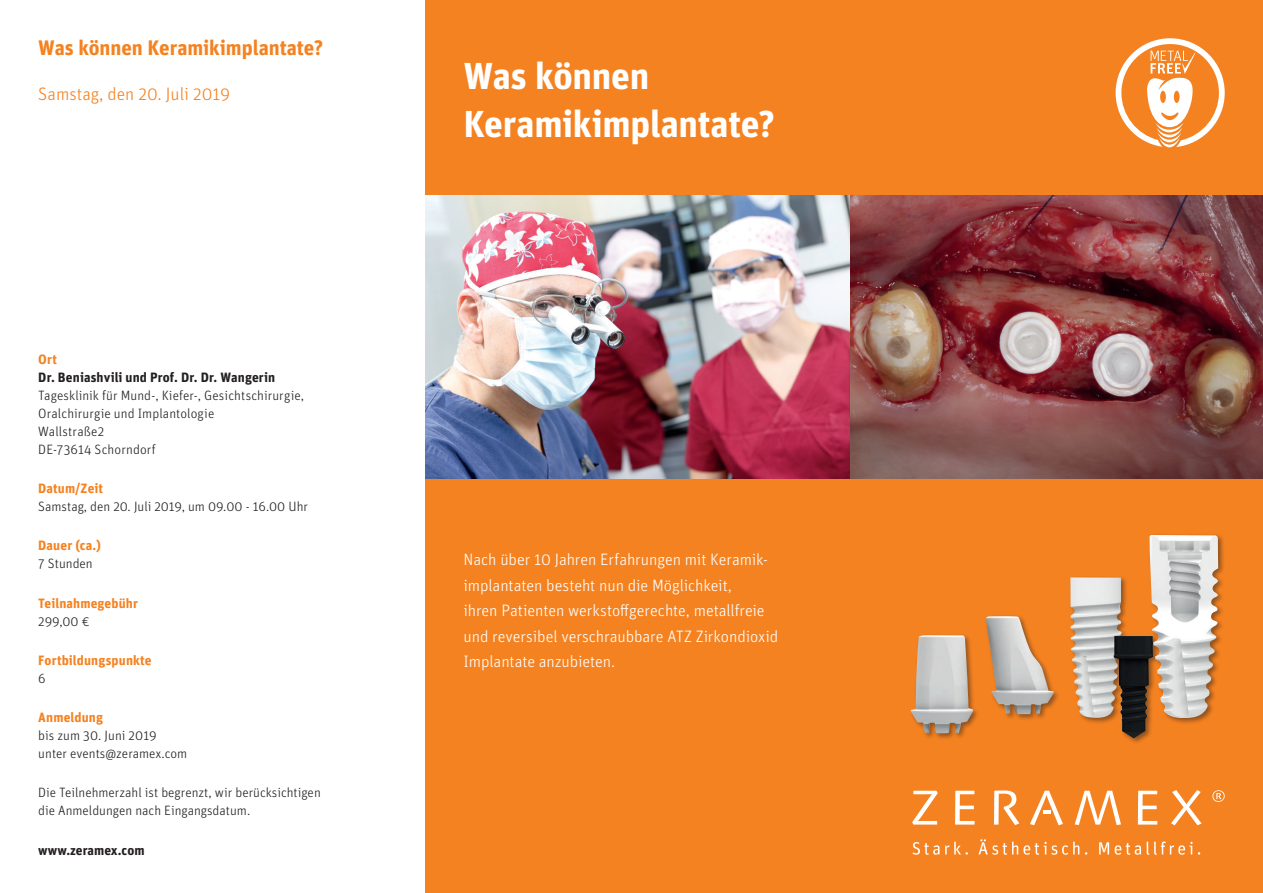
<style>
.page{position:relative;width:1263px;height:893px;background:#fff}
.page>*{position:absolute;margin:0;border:0;box-sizing:border-box;transform-origin:0 0}
.t1{font:700 37.5px/48px "Unit Pro";letter-spacing:-.005em;color:#fff}
.t2{font:700 21px "Unit Pro";letter-spacing:-.005em;color:#f58220}
.t3{font:300 18px "Unit Pro";color:#f58220}
.t4{font:300 16.5px/25.5px "Unit Pro";letter-spacing:-.005em;color:#fff}
.t5{font:300 13.5px/18px "Unit Pro";color:#231f20}
.t6{font:700 13.5px "Unit Pro";letter-spacing:.01em;color:#f58220}
.t7{font:700 13.5px "Unit Pro";letter-spacing:.005em;color:#231f20}
</style>
<div class="page">
<div style="left:425px;top:0;width:838px;height:893px;background:#f58220"></div>
<svg style="left:1115px;top:38px;width:110px;height:109px"></svg>
<svg style="left:912px;top:791px;width:26px;height:34px"></svg>
<svg style="left:955px;top:791px;width:19px;height:34px"></svg>
<svg style="left:994px;top:790px;width:25px;height:35px"></svg>
<svg style="left:1075px;top:791px;width:46px;height:34px"></svg>
<svg style="left:1138px;top:791px;width:19px;height:34px"></svg>
<svg style="left:1171px;top:790px;width:30px;height:35px"></svg>
<svg style="left:1212px;top:790px;width:13px;height:12px"></svg>
<svg style="left:1030px;top:791px;width:33px;height:34px"></svg>
<svg style="left:912px;top:839px;width:288px;height:16px"></svg>
<img style="left:425px;top:196px;width:838px;height:283px">
<div style="left:909px;top:533px;width:316px;height:212px;background:#231f20;opacity:.5"></div>
<img style="left:1070px;top:535px;width:141px;height:203px">
<h2 class="t2" style="left:38px;top:32px;width:286px">Was können Keramikimplantate?</h2>
<h3 class="t3" style="left:38px;top:82px;width:193px">Samstag, den 20. Juli 2019</h3>
<p class="t6" style="left:38px;top:349px;width:20px">Ort</p>
<p class="t7" style="left:38px;top:367px;width:238px">Dr. Beniashvili und Prof. Dr. Dr. Wangerin</p>
<p class="t5" style="left:38px;top:386px;width:267px">Tagesklinik für Mund-, Kiefer-, Gesichtschirurgie,<br>Oralchirurgie und Implantologie<br>Wallstraße2<br>DE-73614 Schorndorf</p>
<p class="t6" style="left:38px;top:478px;width:66px">Datum/Zeit</p>
<p class="t5" style="left:38px;top:497px;width:271px">Samstag, den 20. Juli 2019, um 09.00 - 16.00 Uhr</p>
<p class="t6" style="left:38px;top:536px;width:64px">Dauer (ca.)</p>
<p class="t5" style="left:38px;top:554px;width:56px">7 Stunden</p>
<p class="t6" style="left:38px;top:593px;width:101px">Teilnahmegebühr</p>
<p class="t5" style="left:38px;top:612px;width:53px">299,00 €</p>
<p class="t6" style="left:38px;top:650px;width:115px">Fortbildungspunkte</p>
<p class="t5" style="left:38px;top:669px;width:9px">6</p>
<p class="t6" style="left:38px;top:707px;width:66px">Anmeldung</p>
<p class="t5" style="left:38px;top:726px;width:150px">bis zum 30. Juni 2019 unter events@zeramex.com</p>
<p class="t5" style="left:38px;top:783px;width:284px">Die Teilnehmerzahl ist begrenzt, wir berücksichtigen die Anmeldungen nach Eingangsdatum.</p>
<p class="t7" style="left:38px;top:840px;width:108px">www.zeramex.com</p>
<h1 class="t1" style="left:463px;top:49px;width:313px">Was können<br>Keramikimplantate?</h1>
<p class="t4" style="left:463px;top:546px;width:316px">Nach über 10 Jahren Erfahrungen mit Keramik&shy;implantaten besteht nun die Möglichkeit,<br>ihren Patienten werkstoffgerechte, metallfreie und reversibel verschraubbare ATZ Zirkondioxid Implantate anzubieten.</p>
</div>
